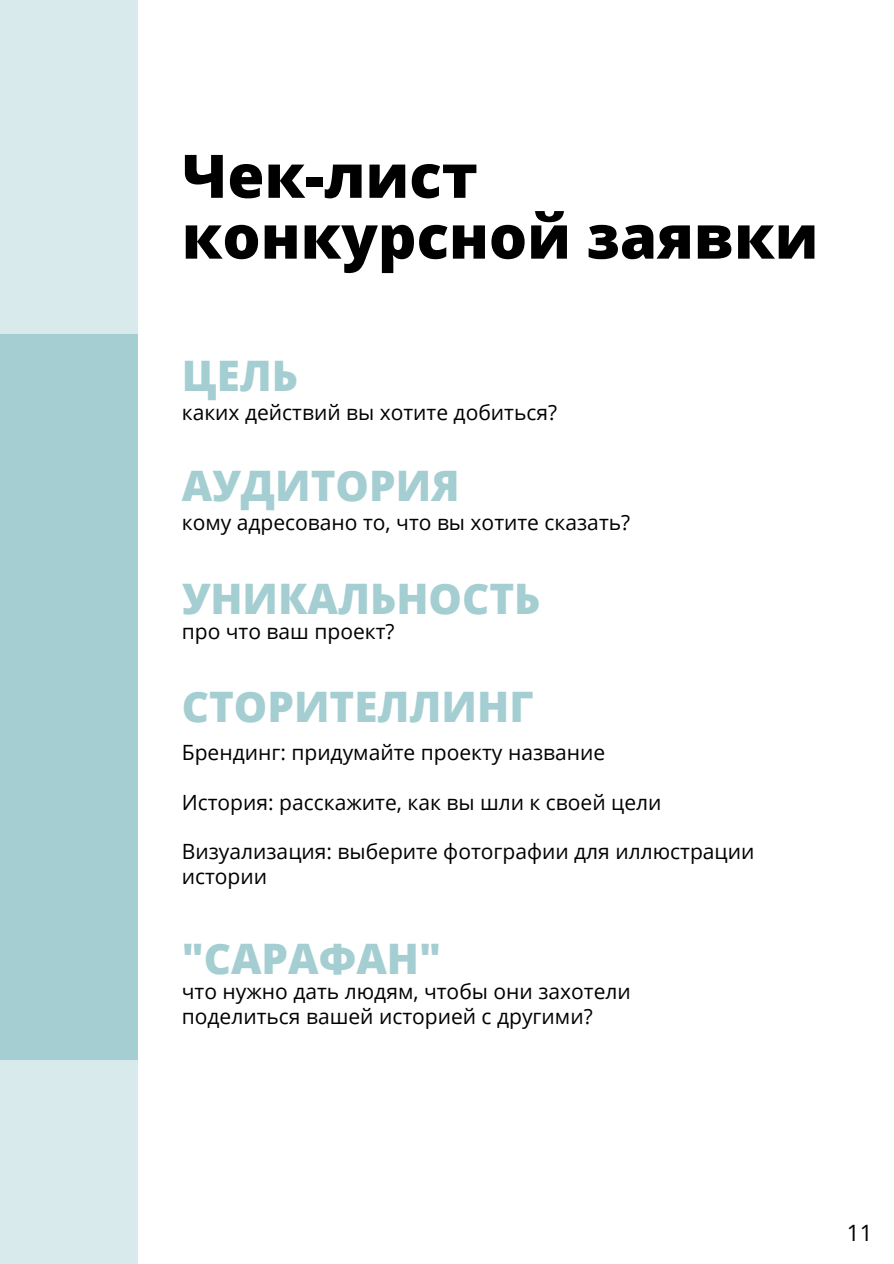
<style>
.page{position:relative;width:894px;height:1264px;background:#fff}
.page>*{position:absolute;margin:0;border:0;box-sizing:border-box;transform-origin:0 0}
.t1{font:800 60px/60.8px "Open Sans";color:#000}
.t2{font:800 42px "Open Sans";color:#a4ced1}
.t3{font:22.5px "Open Sans";color:#000}
.t4{font:21px/24.8px "Open Sans";color:#000}
</style>
<div class="page">
<div style="left:0;top:0;width:137px;height:1263px;background:#d8eaeb"></div>
<div style="left:0;top:334px;width:137px;height:725px;background:#a4ced1"></div>
<h1 class="t1" style="left:182px;top:144px;width:638px">Чек-лист конкурсной заявки</h1>
<h2 class="t2" style="left:182px;top:346px;width:118px">ЦЕЛЬ</h2>
<p class="t4" style="left:182px;top:400px;width:377px">каких действий вы хотите добиться?</p>
<h2 class="t2" style="left:182px;top:456px;width:279px">АУДИТОРИЯ</h2>
<p class="t4" style="left:182px;top:510px;width:450px">кому адресовано то, что вы хотите сказать?</p>
<h2 class="t2" style="left:182px;top:569px;width:360px">УНИКАЛЬНОСТЬ</h2>
<p class="t4" style="left:182px;top:618px;width:214px">про что ваш проект?</p>
<h2 class="t2" style="left:182px;top:677px;width:353px">СТОРИТЕЛЛИНГ</h2>
<p class="t4" style="left:182px;top:739px;width:425px">Брендинг: придумайте проекту название</p>
<p class="t4" style="left:182px;top:789px;width:481px">История: расскажите, как вы шли к своей цели</p>
<p class="t4" style="left:182px;top:838px;width:574px">Визуализация: выберите фотографии для иллюстрации истории</p>
<h2 class="t2" style="left:182px;top:928px;width:261px">"САРАФАН"</h2>
<p class="t4" style="left:182px;top:978px;width:450px">что нужно дать людям, чтобы они захотели поделиться вашей историей с другими?</p>
<p class="t3" style="left:846px;top:1217px;width:27px">11</p>
</div>
